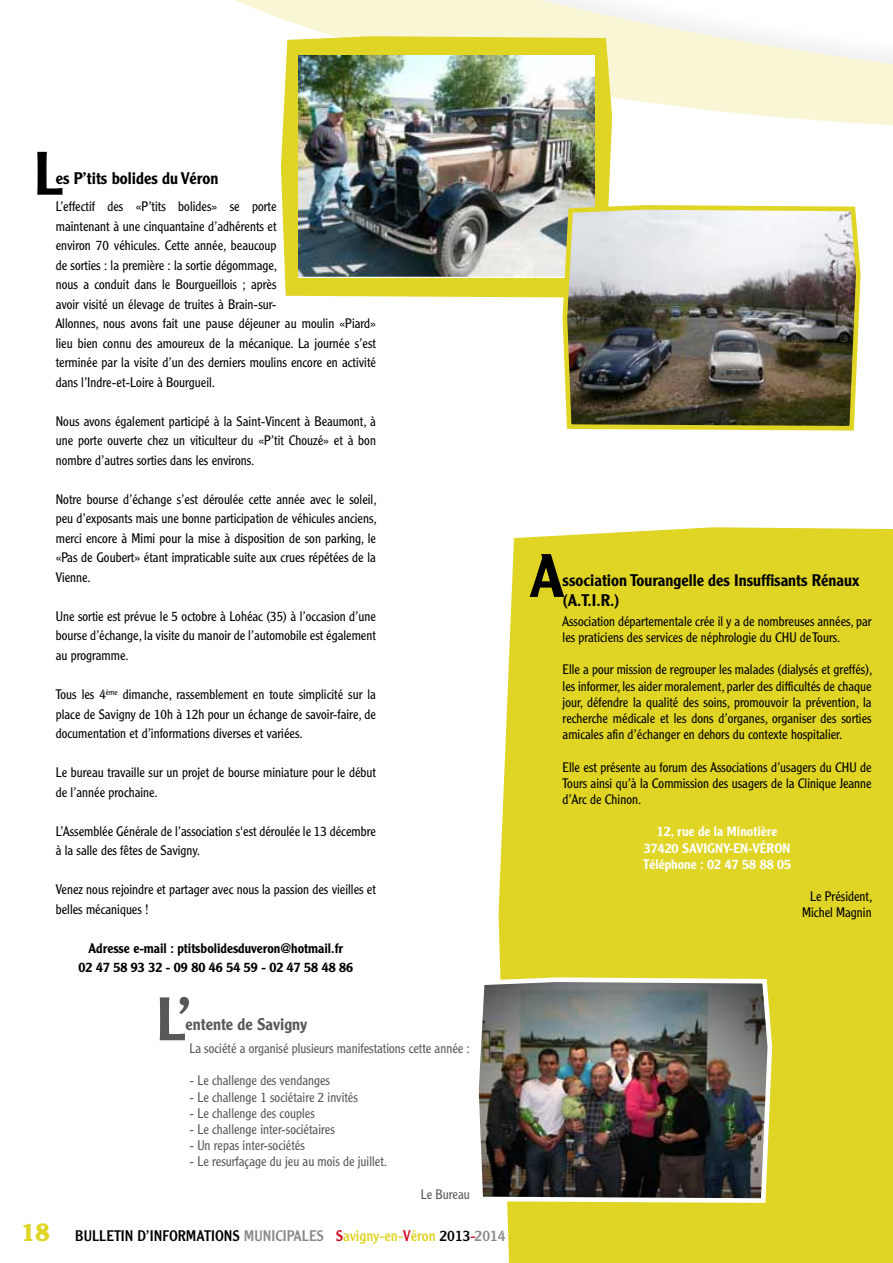
<style>
.page{position:relative;width:893px;height:1263px;background:#fff}
.page>*{position:absolute;margin:0;border:0;box-sizing:border-box;transform-origin:0 0}
.t1{font:500 60px "Clearface Gothic LH";color:#000}
.t2{font:500 60px "Clearface Gothic LH";color:#58585a}
.t3{font:500 16.5px/19.8px "Clearface Gothic LH";color:#000}
.t4{font:500 16.5px "Clearface Gothic LH";color:#58585a}
.t5{font:15px "Clearface Gothic LH";color:#000}
.t6{font:300 13.5px/19.5px "Clearface Gothic LH";color:#000;text-align:justify}
.t7{font:300 13.5px "Clearface Gothic LH";color:#58585a}
.t8{font:500 13.5px/19.5px "Clearface Gothic LH";color:#000;text-align:center}
.t9{font:500 13.5px/16.2px "Clearface Gothic LH";color:#fff;text-align:center}
.s1{font-weight:700;font-size:25.5px;color:#e0d525}
.s2{color:#87888a}
.s3{color:#cd071e}
.s4{color:#e0d525}
</style>
<div class="page">
<svg style="left:234px;top:0;width:659px;height:125px;fill:#f8f6d4"></svg>
<div style="left:498px;top:527px;width:395px;height:736px;background:#e0d525"></div>
<img style="left:279px;top:34px;width:335px;height:264px">
<img style="left:560px;top:204px;width:301px;height:227px">
<img style="left:478px;top:977px;width:296px;height:228px">
<h1 class="t1" style="left:34px;top:136px;width:29px">L</h1>
<p class="t3" style="left:56px;top:168px;width:164px">es P’tits bolides du Véron</p>
<p class="t6" style="left:56px;top:197px;width:322px;text-align:left">L’effectif des «P’tits bolides» se porte<br>maintenant à une cinquantaine d’adhérents et<br>environ 70 véhicules. Cette année, beaucoup<br>de sorties : la première : la sortie dégommage,<br>nous a conduit dans le Bourgueillois ; après<br>avoir visité un élevage de truites à Brain-sur-<br>Allonnes, nous avons fait une pause déjeuner au moulin «Piard» lieu bien connu des amoureux de la mécanique. La journée s’est terminée par la visite d’un des derniers moulins encore en activité dans l’Indre-et-Loire à Bourgueil.</p>
<p class="t6" style="left:56px;top:411px;width:322px">Nous avons également participé à la Saint-Vincent à Beaumont, à une porte ouverte chez un viticulteur du «P’tit Chouzé» et à bon nombre d’autres sorties dans les environs.</p>
<p class="t6" style="left:56px;top:489px;width:322px">Notre bourse d’échange s’est déroulée cette année avec le soleil, peu d’exposants mais une bonne participation de véhicules anciens, merci encore à Mimi pour la mise à disposition de son parking, le «Pas de Goubert» étant impraticable suite aux crues répétées de la Vienne.</p>
<p class="t6" style="left:56px;top:606px;width:322px">Une sortie est prévue le 5 octobre à Lohéac (35) à l’occasion d’une bourse d’échange, la visite du manoir de l’automobile est également au programme.</p>
<p class="t6" style="left:56px;top:684px;width:322px">Tous les 4<sup>ème</sup> dimanche, rassemblement en toute simplicité sur la place de Savigny de 10h à 12h pour un échange de savoir-faire, de documentation et d’informations diverses et variées.</p>
<p class="t6" style="left:56px;top:762px;width:322px">Le bureau travaille sur un projet de bourse miniature pour le début de l’année prochaine.</p>
<p class="t6" style="left:56px;top:821px;width:322px">L’Assemblée Générale de l’association s'est déroulée le 13 décembre à la salle des fêtes de Savigny.</p>
<p class="t6" style="left:56px;top:879px;width:322px">Venez nous rejoindre et partager avec nous la passion des vieilles et belles mécaniques !</p>
<p class="t8" style="left:79px;top:938px;width:276px">Adresse e-mail : ptitsbolidesduveron@hotmail.fr<br>02 47 58 93 32 - 09 80 46 54 59 - 02 47 58 48 86</p>
<h1 class="t2" style="left:156px;top:982px;width:37px">L’</h1>
<p class="t4" style="left:186px;top:1013px;width:123px">entente de Savigny</p>
<p class="t7" style="left:189px;top:1040px;width:282px">La société a organisé plusieurs manifestations cette année :</p>
<p class="t7" style="left:189px;top:1072px;width:142px">- Le challenge des vendanges</p>
<p class="t7" style="left:189px;top:1089px;width:170px">- Le challenge 1 sociétaire 2 invités</p>
<p class="t7" style="left:189px;top:1105px;width:127px">- Le challenge des couples</p>
<p class="t7" style="left:189px;top:1121px;width:147px">- Le challenge inter-sociétaires</p>
<p class="t7" style="left:189px;top:1137px;width:117px">- Un repas inter-sociétés</p>
<p class="t7" style="left:189px;top:1153px;width:199px">- Le resurfaçage du jeu au mois de juillet.</p>
<p class="t7" style="left:421px;top:1186px;width:50px">Le Bureau</p>
<p class="t5" style="left:21px;top:1226px;width:486px"><span class="s1">18</span> BULLETIN D’INFORMATIONS <span class="s2">MUNICIPALES</span> <span class="s3">S</span><span class="s4">avigny-en-</span><span class="s3">V</span><span class="s4">éron</span> 2013<span class="s3">-</span><span class="s2">2014</span></p>
<h1 class="t1" style="left:530px;top:538px;width:36px">A</h1>
<p class="t3" style="left:563px;top:570px;width:298px">ssociation Tourangelle des Insuffisants Rénaux (A.T.I.R.)</p>
<p class="t6" style="left:563px;top:613px;width:311px;line-height:16.2px">Association départementale crée il y a de nombreuses années, par les praticiens des services de néphrologie du CHU de Tours.</p>
<p class="t6" style="left:563px;top:661px;width:311px;line-height:16.2px">Elle a pour mission de regrouper les malades (dialysés et greffés), les informer, les aider moralement, parler des difficultés de chaque jour, défendre la qualité des soins, promouvoir la prévention, la recherche médicale et les dons d’organes, organiser des sorties amicales afin d’échanger en dehors du contexte hospitalier.</p>
<p class="t6" style="left:563px;top:759px;width:311px;line-height:16.2px">Elle est présente au forum des Associations d’usagers du CHU de Tours ainsi qu’à la Commission des usagers de la Clinique Jeanne d’Arc de Chinon.</p>
<p class="t9" style="left:643px;top:823px;width:150px">12, rue de la Minotière<br>37420 SAVIGNY-EN-VÉRON<br>Téléphone : 02 47 58 88 05</p>
<p class="t6" style="left:802px;top:888px;width:72px;line-height:16.2px;text-align:center">Le Président,<br>Michel Magnin</p>
</div>
